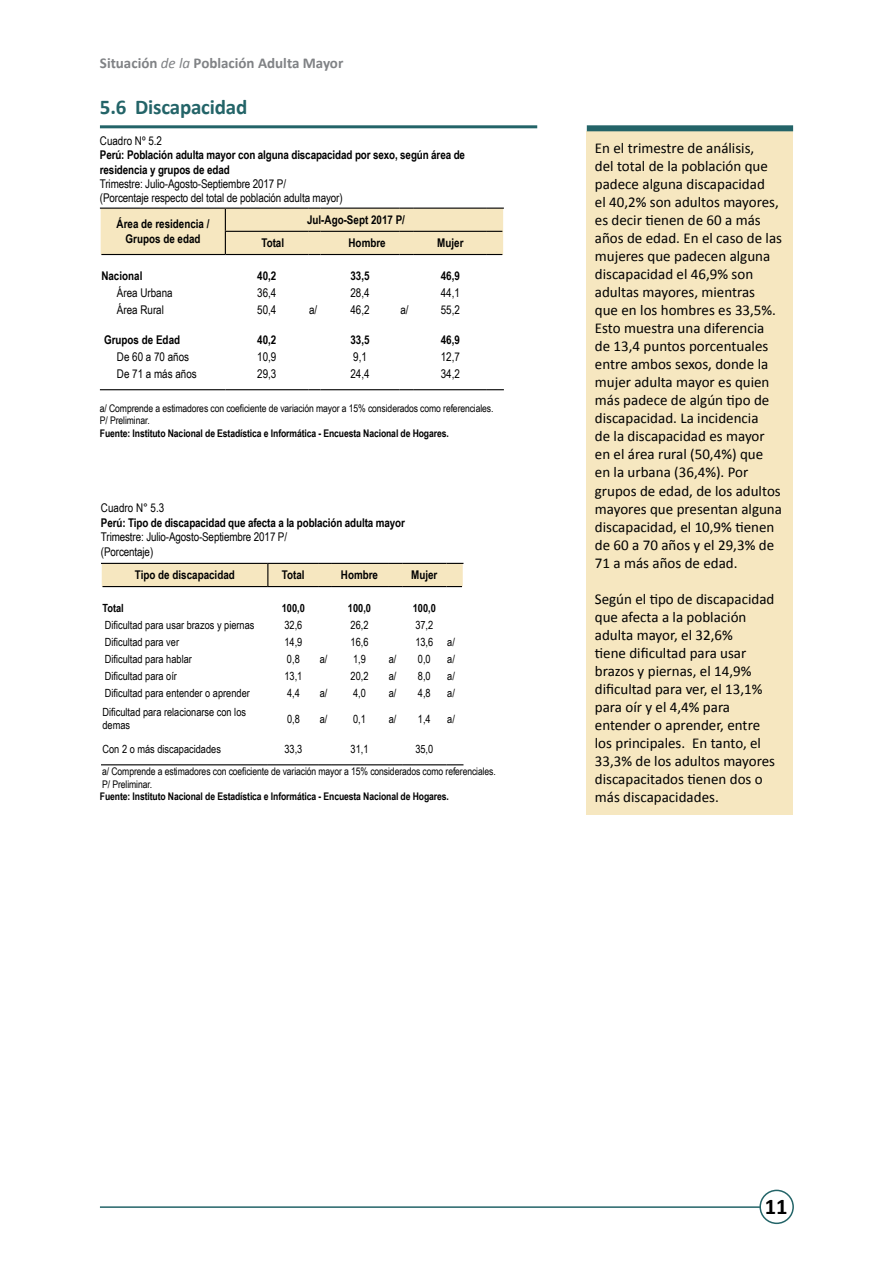
<style>
.page{position:relative;width:893px;height:1263px;background:#fff}
.page>*{position:absolute;margin:0;border:0;box-sizing:border-box;transform-origin:0 0}
.t1{font:700 22.5px "Calibri";color:#000}
.t2{font:700 21px "Calibri";letter-spacing:-.01em;color:#236468}
.t3{font:15px/18px "Calibri";color:#000}
.t4{font:700 15px "Calibri";color:#808285}
.t5{font:700 12px/14.4px "Arial Narrow";letter-spacing:-.01em;color:#000}
.t6{font:12px/14.4px "Arial Narrow";letter-spacing:-.01em;color:#000}
.t7{font:11.25px/13.5px "Arial Narrow";color:#000}
.t8{font:700 11.25px "Arial Narrow";color:#000}
.t9{font:10.5px/12.6px "Arial Narrow";letter-spacing:-.01em;color:#000}
.t10{font:700 10.5px "Arial Narrow";letter-spacing:-.01em;color:#000}
.s1{font-weight:400;font-style:italic}
</style>
<div class="page">
<hr style="left:100px;top:1206px;width:693px;height:2px;background:#236468">
<div style="left:760px;top:1190px;width:33px;height:33px;background:#fff;border-radius:50%"></div>
<div style="left:759px;top:1190px;width:35px;height:34px;border:2px solid #236468;border-radius:50%"></div>
<hr style="left:100px;top:125px;width:437px;height:3px;background:#236468">
<div style="left:587px;top:131px;width:206px;height:684px;background:#f6e7c0"></div>
<div style="left:587px;top:125px;width:206px;height:6px;background:#236468"></div>
<hr style="left:100px;top:208px;width:125px;height:1px;background:#000">
<svg style="left:101px;top:208px;width:403px;height:47px;background:#e8dab5"></svg>
<hr style="left:100px;top:389px;width:125px;height:1px;background:#000">
<hr style="left:225px;top:389px;width:83px;height:1px;background:#000">
<svg style="left:308px;top:389px;width:12px;height:1px"></svg>
<hr style="left:320px;top:389px;width:80px;height:1px;background:#000">
<svg style="left:400px;top:389px;width:14px;height:1px"></svg>
<hr style="left:414px;top:389px;width:73px;height:1px;background:#000">
<svg style="left:487px;top:389px;width:17px;height:1px"></svg>
<hr style="left:101px;top:563px;width:167px;height:1px;background:#000">
<svg style="left:102px;top:563px;width:361px;height:24px;background:#e1d3af"></svg>
<hr style="left:101px;top:764px;width:167px;height:1px;background:#000">
<hr style="left:268px;top:764px;width:51px;height:1px;background:#000">
<svg style="left:319px;top:764px;width:12px;height:1px"></svg>
<hr style="left:331px;top:764px;width:57px;height:1px;background:#000">
<svg style="left:388px;top:764px;width:14px;height:1px"></svg>
<hr style="left:402px;top:764px;width:44px;height:1px;background:#000">
<svg style="left:446px;top:764px;width:17px;height:1px"></svg>
<p class="t4" style="left:100px;top:54px;width:245px">Situación <span class="s1">de la</span> Población Adulta Mayor</p>
<h2 class="t2" style="left:100px;top:93px;width:149px">5.6 Discapacidad</h2>
<p class="t6" style="left:100px;top:133px;width:64px">Cuadro Nº 5.2</p>
<p class="t5" style="left:100px;top:147px;width:367px">Perú: Población adulta mayor con alguna discapacidad por sexo, según área de residencia y grupos de edad</p>
<p class="t6" style="left:100px;top:176px;width:244px">Trimestre: Julio-Agosto-Septiembre 2017 P/<br>(Porcentaje respecto del total de población adulta mayor)</p>
<p class="t5" style="left:117px;top:216px;width:94px;text-align:center">Área de residencia /<br>Grupos de edad</p>
<p class="t5" style="left:307px;top:212px;width:99px">Jul-Ago-Sept 2017 P/</p>
<p class="t5" style="left:261px;top:235px;width:24px">Total</p>
<p class="t5" style="left:349px;top:235px;width:39px">Hombre</p>
<p class="t5" style="left:437px;top:235px;width:28px">Mujer</p>
<p class="t5" style="left:101px;top:268px;width:43px">Nacional</p>
<p class="t5" style="left:257px;top:268px;width:21px">40,2</p>
<p class="t5" style="left:350px;top:268px;width:21px">33,5</p>
<p class="t5" style="left:441px;top:268px;width:21px">46,9</p>
<p class="t6" style="left:117px;top:285px;width:57px">Área Urbana</p>
<p class="t6" style="left:257px;top:285px;width:21px">36,4</p>
<p class="t6" style="left:350px;top:285px;width:21px">28,4</p>
<p class="t6" style="left:441px;top:285px;width:21px">44,1</p>
<p class="t6" style="left:117px;top:302px;width:49px">Área Rural</p>
<p class="t6" style="left:257px;top:302px;width:21px">50,4</p>
<p class="t6" style="left:309px;top:302px;width:10px">a/</p>
<p class="t6" style="left:350px;top:302px;width:21px">46,2</p>
<p class="t6" style="left:400px;top:302px;width:10px">a/</p>
<p class="t6" style="left:441px;top:302px;width:21px">55,2</p>
<p class="t5" style="left:104px;top:332px;width:78px">Grupos de Edad</p>
<p class="t5" style="left:257px;top:332px;width:21px">40,2</p>
<p class="t5" style="left:350px;top:332px;width:21px">33,5</p>
<p class="t5" style="left:441px;top:332px;width:21px">46,9</p>
<p class="t6" style="left:117px;top:349px;width:74px">De 60 a 70 años</p>
<p class="t6" style="left:257px;top:349px;width:21px">10,9</p>
<p class="t6" style="left:353px;top:349px;width:15px">9,1</p>
<p class="t6" style="left:441px;top:349px;width:21px">12,7</p>
<p class="t6" style="left:117px;top:366px;width:81px">De 71 a más años</p>
<p class="t6" style="left:257px;top:366px;width:21px">29,3</p>
<p class="t6" style="left:350px;top:366px;width:21px">24,4</p>
<p class="t6" style="left:441px;top:366px;width:21px">34,2</p>
<p class="t9" style="left:100px;top:401px;width:395px">a/ Comprende a estimadores con coeficiente de variación mayor a 15% considerados como referenciales.<br>P/ Preliminar.</p>
<p class="t10" style="left:100px;top:425px;width:350px">Fuente: Instituto Nacional de Estadística e Informática - Encuesta Nacional de Hogares.</p>
<p class="t6" style="left:101px;top:500px;width:65px">Cuadro N° 5.3</p>
<p class="t5" style="left:101px;top:515px;width:305px">Perú: Tipo de discapacidad que afecta a la población adulta mayor</p>
<p class="t6" style="left:101px;top:529px;width:188px">Trimestre: Julio-Agosto-Septiembre 2017 P/ (Porcentaje)</p>
<p class="t5" style="left:135px;top:567px;width:101px">Tipo de discapacidad</p>
<p class="t5" style="left:282px;top:567px;width:24px">Total</p>
<p class="t5" style="left:341px;top:567px;width:39px">Hombre</p>
<p class="t5" style="left:411px;top:567px;width:28px">Mujer</p>
<p class="t8" style="left:102px;top:599px;width:23px">Total</p>
<p class="t8" style="left:282px;top:599px;width:25px">100,0</p>
<p class="t8" style="left:348px;top:599px;width:25px">100,0</p>
<p class="t8" style="left:413px;top:599px;width:25px">100,0</p>
<p class="t7" style="left:105px;top:618px;width:151px">Dificultad para usar brazos y piernas</p>
<p class="t7" style="left:284px;top:618px;width:19px">32,6</p>
<p class="t7" style="left:351px;top:618px;width:19px">26,2</p>
<p class="t7" style="left:415px;top:618px;width:19px">37,2</p>
<p class="t7" style="left:105px;top:635px;width:76px">Dificultad para ver</p>
<p class="t7" style="left:284px;top:635px;width:19px">14,9</p>
<p class="t7" style="left:351px;top:635px;width:19px">16,6</p>
<p class="t7" style="left:415px;top:635px;width:41px">13,6 a/</p>
<p class="t7" style="left:105px;top:652px;width:89px">Dificultad para hablar</p>
<p class="t7" style="left:287px;top:652px;width:14px">0,8</p>
<p class="t7" style="left:320px;top:652px;width:9px">a/</p>
<p class="t7" style="left:353px;top:652px;width:14px">1,9</p>
<p class="t7" style="left:389px;top:652px;width:9px">a/</p>
<p class="t7" style="left:418px;top:652px;width:14px">0,0</p>
<p class="t7" style="left:447px;top:652px;width:9px">a/</p>
<p class="t7" style="left:105px;top:669px;width:74px">Dificultad para oír</p>
<p class="t7" style="left:284px;top:669px;width:19px">13,1</p>
<p class="t7" style="left:351px;top:669px;width:19px">20,2</p>
<p class="t7" style="left:389px;top:669px;width:9px">a/</p>
<p class="t7" style="left:418px;top:669px;width:14px">8,0</p>
<p class="t7" style="left:447px;top:669px;width:9px">a/</p>
<p class="t7" style="left:105px;top:686px;width:147px">Dificultad para entender o aprender</p>
<p class="t7" style="left:287px;top:686px;width:14px">4,4</p>
<p class="t7" style="left:320px;top:686px;width:9px">a/</p>
<p class="t7" style="left:353px;top:686px;width:14px">4,0</p>
<p class="t7" style="left:389px;top:686px;width:9px">a/</p>
<p class="t7" style="left:418px;top:686px;width:14px">4,8</p>
<p class="t7" style="left:447px;top:686px;width:9px">a/</p>
<p class="t7" style="left:103px;top:705px;width:145px">Dificultad para relacionarse con los demas</p>
<p class="t7" style="left:287px;top:711px;width:14px">0,8</p>
<p class="t7" style="left:320px;top:711px;width:9px">a/</p>
<p class="t7" style="left:353px;top:711px;width:14px">0,1</p>
<p class="t7" style="left:389px;top:711px;width:9px">a/</p>
<p class="t7" style="left:418px;top:711px;width:14px">1,4</p>
<p class="t7" style="left:447px;top:711px;width:9px">a/</p>
<p class="t7" style="left:103px;top:742px;width:120px">Con 2 o más discapacidades</p>
<p class="t7" style="left:284px;top:742px;width:19px">33,3</p>
<p class="t7" style="left:351px;top:742px;width:19px">31,1</p>
<p class="t7" style="left:415px;top:742px;width:19px">35,0</p>
<p class="t9" style="left:102px;top:765px;width:395px">a/ Comprende a estimadores con coeficiente de variación mayor a 15% considerados como referenciales.<br>P/ Preliminar.</p>
<p class="t10" style="left:100px;top:789px;width:350px">Fuente: Instituto Nacional de Estadística e Informática - Encuesta Nacional de Hogares.</p>
<p class="t3" style="left:595px;top:140px;width:189px">En el trimestre de análisis,<br>del total de la población que padece alguna discapacidad<br>el 40,2% son adultos mayores, es decir tienen de 60 a más años de edad. En el caso de las mujeres que padecen alguna discapacidad el 46,9% son adultas mayores, mientras<br>que en los hombres es 33,5%.<br>Esto muestra una diferencia de 13,4 puntos porcentuales entre ambos sexos, donde la mujer adulta mayor es quien más padece de algún tipo de discapacidad. La incidencia<br>de la discapacidad es mayor en el área rural (50,4%) que en la urbana (36,4%). Por grupos de edad, de los adultos mayores que presentan alguna discapacidad, el 10,9% tienen de 60 a 70 años y el 29,3% de<br>71 a más años de edad.</p>
<p class="t3" style="left:595px;top:590px;width:182px">Según el tipo de discapacidad que afecta a la población adulta mayor, el 32,6%<br>tiene dificultad para usar brazos y piernas, el 14,9% dificultad para ver, el 13,1% para oír y el 4,4% para entender o aprender, entre los principales. En tanto, el<br>33,3% de los adultos mayores discapacitados tienen dos o más discapacidades.</p>
<h1 class="t1" style="left:765px;top:1192px;width:24px">11</h1>
</div>
